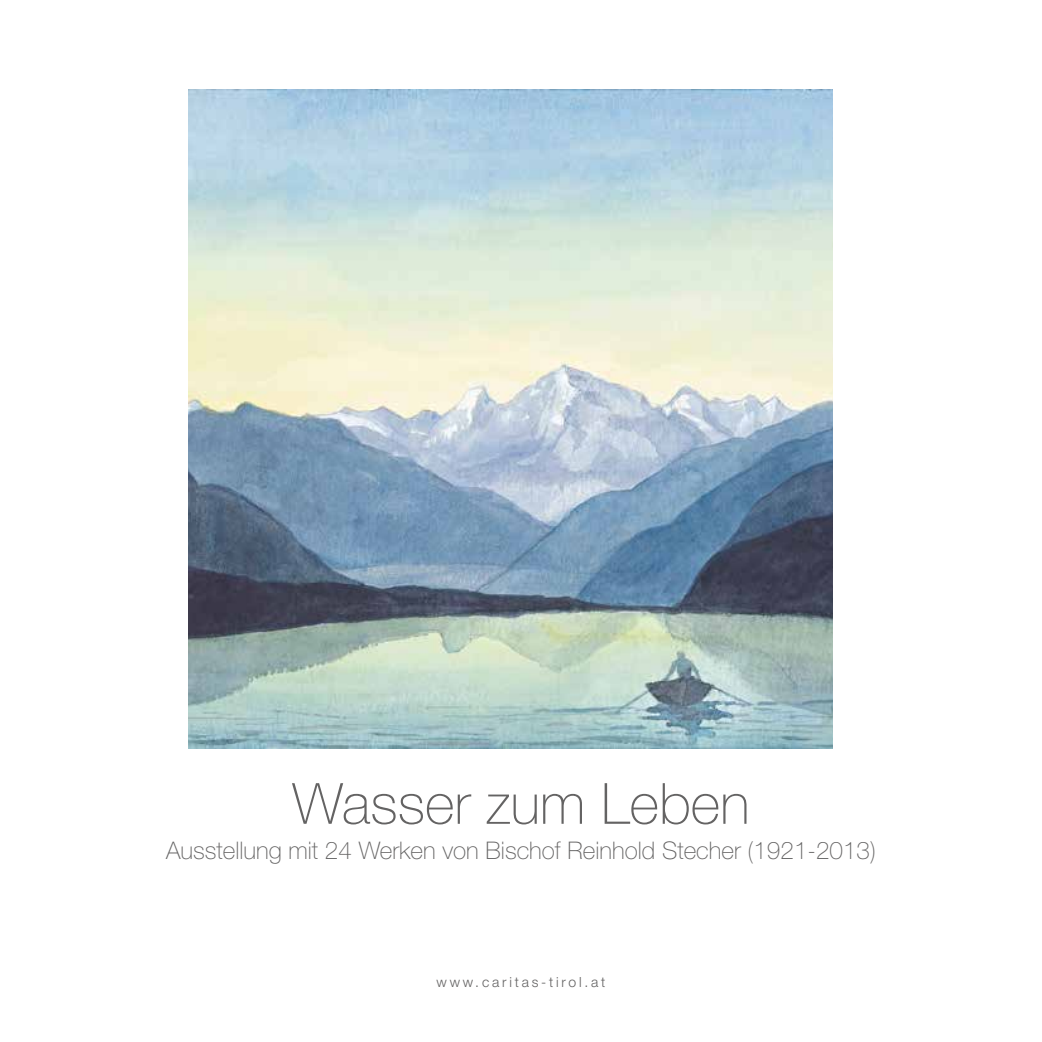
<style>
.page{position:relative;width:1042px;height:1042px;background:#fff}
.page>*{position:absolute;margin:0;border:0;box-sizing:border-box;transform-origin:0 0}
.t1{font:100 56.88px "Helvetica Neue LT Std";color:#646363}
.t2{font:100 24.32px "Helvetica Neue LT Std";color:#646363}
.t3{font:300 14px "Helvetica Neue LT Std";letter-spacing:.2em;color:#646363}
</style>
<div class="page">
<img style="left:189px;top:89px;width:643px;height:659px">
<h1 class="t1" style="left:292px;top:771px;width:459px">Wasser zum Leben</h1>
<p class="t2" style="left:166px;top:836px;width:711px">Ausstellung mit 24 Werken von Bischof Reinhold Stecher (1921-2013)</p>
<p class="t3" style="left:436px;top:974px;width:170px">www.caritas-tirol.at</p>
</div>
